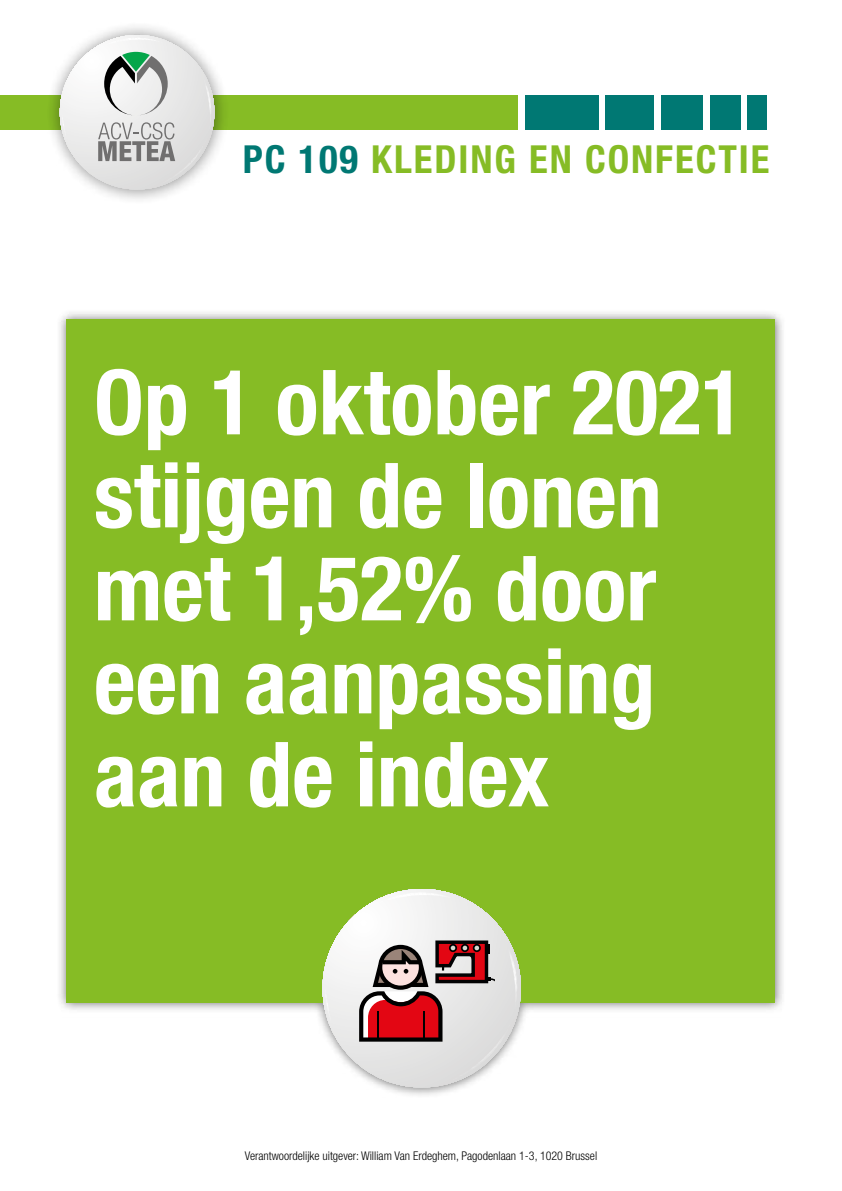
<style>
.page{position:relative;width:842px;height:1191px;background:#fff}
.page>*{position:absolute;margin:0;border:0;box-sizing:border-box;transform-origin:0 0}
.t1{font:700 condensed 90px/93px "Helvetica Neue LT Std";color:#fff}
.t2{font:700 condensed 38.7px "Helvetica Neue LT Std";letter-spacing:.05em;color:#86bc25}
.t3{font:300 condensed 12px "Helvetica Neue LT Std";color:#000}
.s1{color:#007873}
</style>
<div class="page">
<div style="left:56px;top:309px;width:730px;height:789px;background:#000;opacity:.55"></div>
<div style="left:67px;top:319px;width:708px;height:683px;background:#86bc25"></div>
<div style="left:0;top:95px;width:517px;height:34px;background:#86bc25"></div>
<div style="left:525px;top:95px;width:73px;height:34px;background:#007873"></div>
<div style="left:605px;top:95px;width:49px;height:34px;background:#007873"></div>
<div style="left:661px;top:95px;width:42px;height:34px;background:#007873"></div>
<div style="left:710px;top:95px;width:30px;height:34px;background:#007873"></div>
<div style="left:747px;top:95px;width:20px;height:34px;background:#007873"></div>
<div style="left:45px;top:20px;width:184px;height:185px;background:#000;opacity:.45"></div>
<svg style="left:60px;top:35px;width:154px;height:154px"></svg>
<svg style="left:322px;top:889px;width:199px;height:198px"></svg>
<h2 class="t2" style="left:243px;top:136px;width:528px"><span class="s1">PC 109</span> KLEDING EN CONFECTIE</h2>
<h1 class="t1" style="left:94px;top:355px;width:652px">Op 1 oktober 2021 stijgen de lonen met 1,52% door een aanpassing aan de index</h1>
<p class="t3" style="left:245px;top:1148px;width:354px">Verantwoordelijke uitgever: William Van Erdeghem, Pagodenlaan 1-3, 1020 Brussel</p>
</div>
